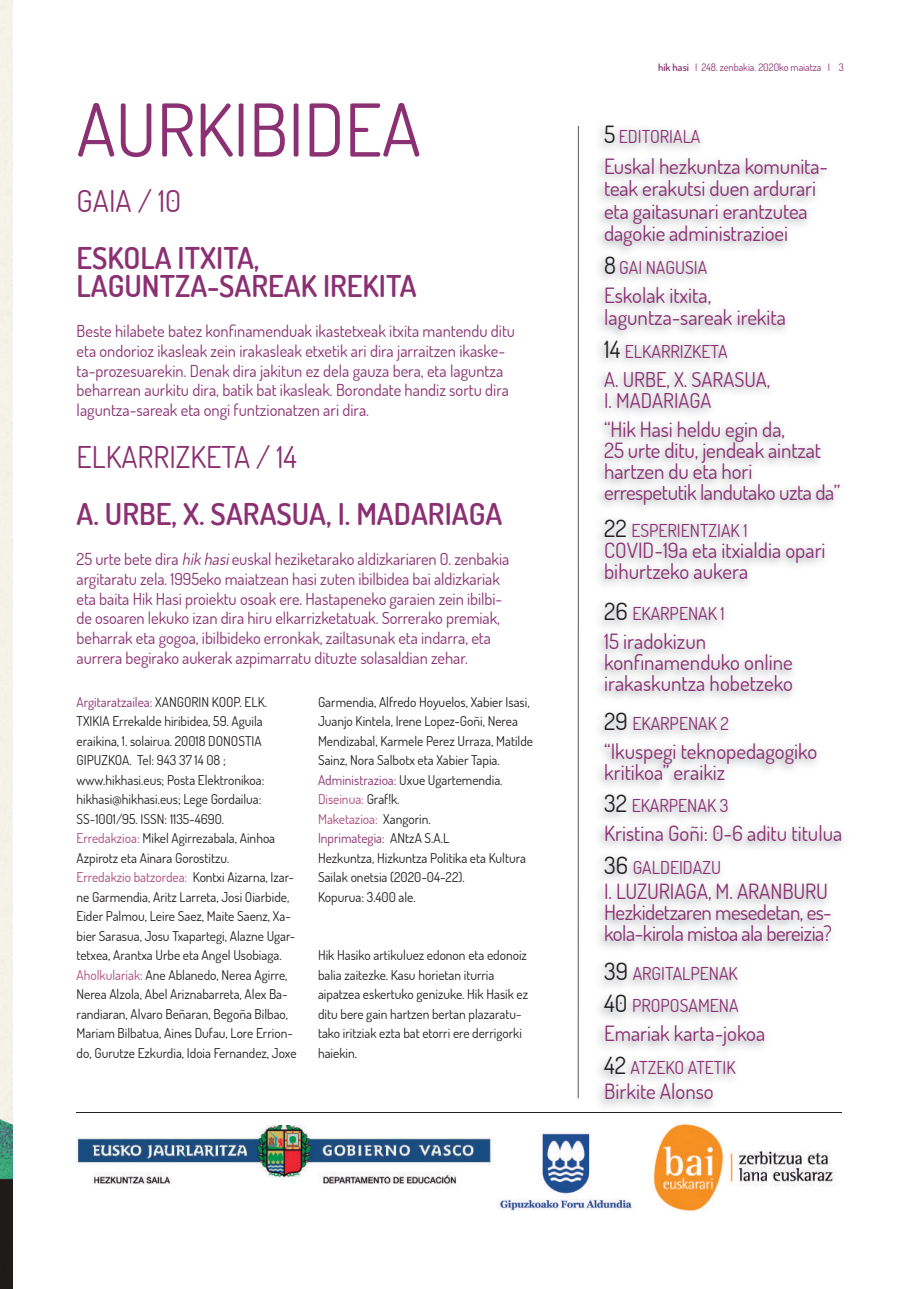
<style>
.page{position:relative;width:919px;height:1289px;background:#fff}
.page>*{position:absolute;margin:0;border:0;box-sizing:border-box;transform-origin:0 0}
.t1{font:72.75px "Dosis";color:#8b3072}
.t2{font:600 30px/28.5px "Dosis";color:#8b3072}
.t3{font:30px "Dosis";color:#8b3072}
.t4{font:21px/21px "Dosis";letter-spacing:-.005em;color:#8b3072}
.t5{font:21px/21px "Dosis";letter-spacing:-.025em;color:#8b3072}
.t6{font:20.4px/21px "Dosis";color:#8b3072}
.t7{font:17.7px/32.4px "Dosis";color:#8b3072}
.t8{font:16.5px/19.8px "Dosis";letter-spacing:-.005em;color:#8b3072}
.t9{font:13.5px/19.5px "Dosis";color:#231f20}
.t10{font:10.35px "Dosis";color:#8b3072}
.s1{font-style:italic}
.s2{color:#8b3072}
.s3{color:#ae487a}
.s4{font-weight:600}
.s5{font-size:23.7px;color:#231f20}
</style>
<div class="page">
<hr style="left:577px;top:126px;width:1px;height:972px;background:#231f20">
<img style="left:0;top:0;width:13px;height:1288px">
<hr style="left:77px;top:1112px;width:765px;height:1px;background:#231f20">
<img style="left:653px;top:1124px;width:182px;height:87px">
<img style="left:77px;top:1125px;width:414px;height:60px">
<img style="left:497px;top:1133px;width:135px;height:78px">
<h1 class="t1" style="left:77px;top:82px;width:346px">AURKIBIDEA</h1>
<h2 class="t3" style="left:77px;top:181px;width:106px">GAIA / 10</h2>
<h2 class="t2" style="left:77px;top:243px;width:341px">ESKOLA ITXITA,<br>LAGUNTZA-SAREAK IREKITA</h2>
<p class="t8" style="left:77px;top:320px;width:440px">Beste hilabete batez konfinamenduak ikastetxeak itxita mantendu ditu eta ondorioz ikasleak zein irakasleak etxetik ari dira jarraitzen ikaske&shy;ta-prozesuarekin. Denak dira jakitun ez dela gauza bera, eta laguntza beharrean aurkitu dira, batik bat ikasleak. Borondate handiz sortu dira laguntza-sareak eta ongi funtzionatzen ari dira.</p>
<h2 class="t3" style="left:77px;top:437px;width:222px">ELKARRIZKETA / 14</h2>
<h2 class="t2" style="left:77px;top:499px;width:427px">A. URBE, X. SARASUA, I. MADARIAGA</h2>
<p class="t8" style="left:77px;top:548px;width:434px">25 urte bete dira <span class="s1">hik hasi</span>euskal heziketarako aldizkariaren 0. zenbakia argitaratu zela. 1995eko maiatzean hasi zuten ibilbidea bai aldizkariak eta baita Hik Hasi proiektu osoak ere. Hastapeneko garaien zein ibilbi&shy;de osoaren lekuko izan dira hiru elkarrizketatuak. Sorrerako premiak, beharrak eta gogoa, ibilbideko erronkak, zailtasunak eta indarra, eta aurrera begirako aukerak azpimarratu dituzte solasaldian zehar.</p>
<p class="t9" style="left:77px;top:691px;width:221px"><span class="s2">Argitaratzailea:</span> XANGORIN KOOP. ELK.<br>TXIKIA Errekalde hiribidea, 59. Aguila eraikina, 1. solairua. 20018 DONOSTIA GIPUZKOA. Tel: 943 37 14 08 ; www.hikhasi.eus; Posta Elektronikoa: hikhasi@hikhasi.eus; Lege Gordailua:<br>SS-1001/95. ISSN: 1135-4690.<br><span class="s3">Erredakzioa:</span> Mikel Agirrezabala, Ainhoa Azpirotz eta Ainara Gorostitzu.<br><span class="s3">Erredakzio batzordea:</span> Kontxi Aizarna, Izar&shy;ne Garmendia, Aritz Larreta, Josi Oiarbide, Eider Palmou, Leire Saez, Maite Saenz, Xa&shy;bier Sarasua, Josu Txapartegi, Alazne Ugar&shy;tetxea, Arantxa Urbe eta Angel Usobiaga.<br><span class="s3">Aholkulariak:</span> Ane Ablanedo, Nerea Agirre, Nerea Alzola, Abel Ariznabarreta, Alex Ba&shy;randiaran, Alvaro Beñaran, Begoña Bilbao, Mariam Bilbatua, Aines Dufau, Lore Errion&shy;do, Gurutze Ezkurdia, Idoia Fernandez, Joxe</p>
<p class="t9" style="left:318px;top:691px;width:216px">Garmendia, Alfredo Hoyuelos, Xabier Isasi, Juanjo Kintela, Irene Lopez-Goñi, Nerea Mendizabal, Karmele Perez Urraza, Matilde Sainz, Nora Salbotx eta Xabier Tapia.<br><span class="s2">Administrazioa:</span> Uxue Ugartemendia.<br><span class="s3">Diseinua:</span> Graf!k.<br><span class="s3">Maketazioa:</span> Xangorin.<br><span class="s2">Inprimategia:</span> ANtzA S.A.L<br>Hezkuntza, Hizkuntza Politika eta Kultura Sailak onetsia (2020-04-22).<br>Kopurua: 3.400 ale.</p>
<p class="t9" style="left:318px;top:945px;width:212px">Hik Hasiko artikuluez edonon eta edonoiz balia zaitezke. Kasu horietan iturria aipatzea eskertuko genizuke. Hik Hasik ez ditu bere gain hartzen bertan plazaratu&shy;tako iritziak ezta bat etorri ere derrigorki haiekin.</p>
<p class="t10" style="left:658px;top:61px;width:187px"><span class="s4">hik hasi</span> I 248. zenbakia. 2020ko maiatza I 3</p>
<h3 class="t7" style="left:604px;top:120px;width:98px"><span class="s5">5</span> EDITORIALA</h3>
<h3 class="t4" style="left:604px;top:154px;width:225px;line-height:22.5px">Euskal hezkuntza komunita&shy;teak erakutsi duen ardurari eta gaitasunari erantzutea dagokie administrazioei</h3>
<h3 class="t7" style="left:604px;top:251px;width:105px"><span class="s5">8</span> GAI NAGUSIA</h3>
<h3 class="t4" style="left:604px;top:283px;width:183px;line-height:22.5px">Eskolak itxita, laguntza-sareak irekita</h3>
<h3 class="t7" style="left:604px;top:334px;width:125px"><span class="s5">14</span> ELKARRIZKETA</h3>
<h3 class="t6" style="left:604px;top:368px;width:168px">A. URBE, X. SARASUA,<br>I. MADARIAGA</h3>
<h3 class="t4" style="left:604px;top:418px;width:237px">“Hik Hasi heldu egin da,<br>25 urte ditu, jendeak aintzat hartzen du eta hori errespetutik landutako uzta da”</h3>
<h3 class="t7" style="left:604px;top:513px;width:145px"><span class="s5">22</span> ESPERIENTZIAK 1</h3>
<h3 class="t4" style="left:604px;top:538px;width:223px">COVID-19a eta itxialdia opari bihurtzeko aukera</h3>
<h3 class="t7" style="left:604px;top:597px;width:122px"><span class="s5">26</span> EKARPENAK 1</h3>
<h3 class="t4" style="left:604px;top:630px;width:190px">15 iradokizun konfinamenduko online irakaskuntza hobetzeko</h3>
<h3 class="t7" style="left:604px;top:706px;width:126px"><span class="s5">29</span> EKARPENAK 2</h3>
<h3 class="t4" style="left:604px;top:740px;width:215px">“Ikuspegi teknopedagogiko kritikoa” eraikiz</h3>
<h3 class="t7" style="left:604px;top:789px;width:126px"><span class="s5">32</span> EKARPENAK 3</h3>
<h3 class="t4" style="left:604px;top:822px;width:240px">Kristina Goñi: 0-6 aditu titulua</h3>
<h3 class="t7" style="left:604px;top:850px;width:118px"><span class="s5">36</span> GALDEIDAZU</h3>
<h3 class="t5" style="left:604px;top:880px;width:229px">I. LUZURIAGA, M. ARANBURU<br>Hezkidetzaren mesedetan, es&shy;kola-kirola mistoa ala bereizia?</h3>
<h3 class="t7" style="left:604px;top:956px;width:136px"><span class="s5">39</span> ARGITALPENAK<br><span class="s5">40</span> PROPOSAMENA</h3>
<h3 class="t4" style="left:604px;top:1022px;width:162px">Emariak karta-jokoa</h3>
<h3 class="t7" style="left:604px;top:1050px;width:133px"><span class="s5">42</span> ATZEKO ATETIK</h3>
<h3 class="t4" style="left:604px;top:1080px;width:111px">Birkite Alonso</h3>
</div>
